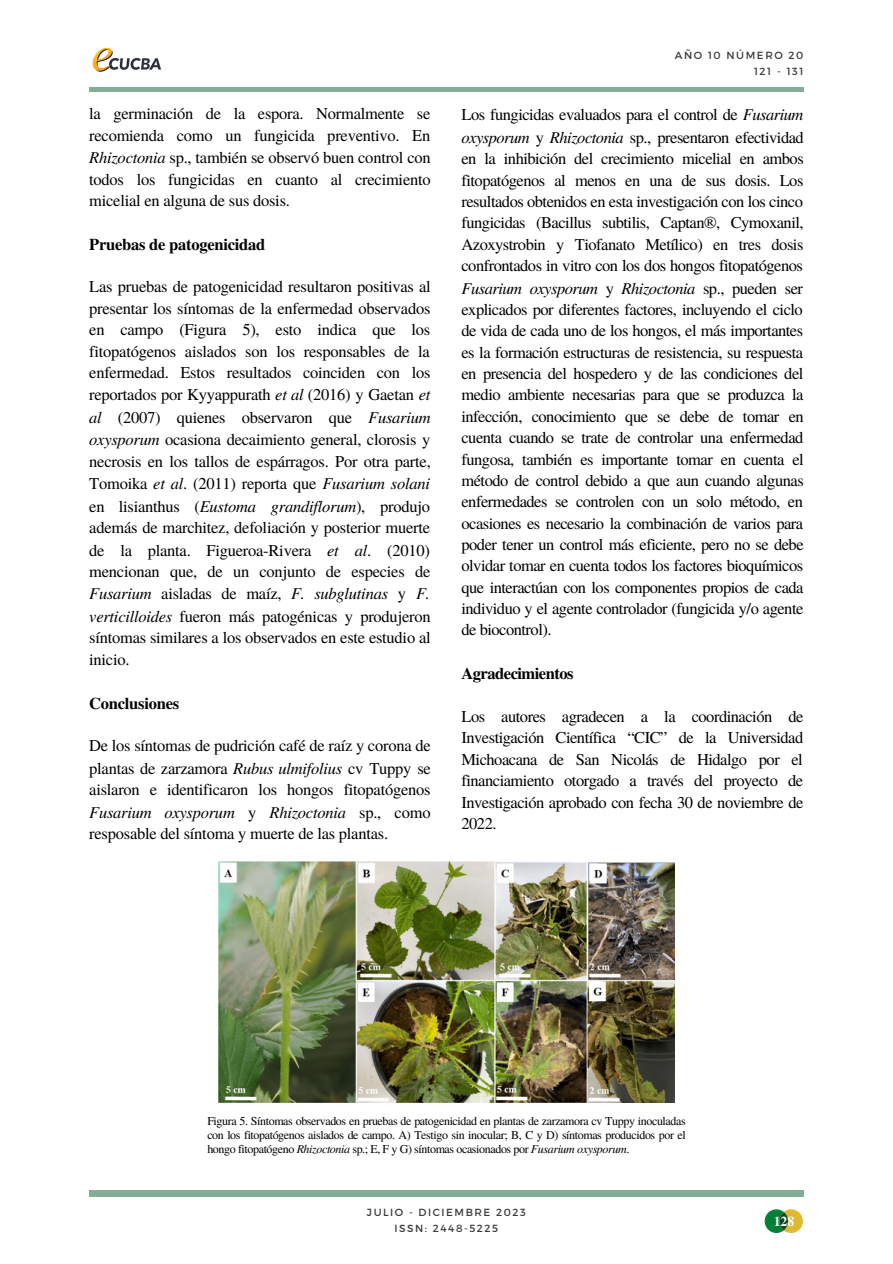
<style>
.page{position:relative;width:893px;height:1264px;background:#fff}
.page>*{position:absolute;margin:0;border:0;box-sizing:border-box;transform-origin:0 0}
.t1{font:16.5px/21.5px "Te X Gyre Termes";letter-spacing:-.015em;color:#000;text-align:justify}
.t2{font:700 16.5px "Te X Gyre Termes";letter-spacing:-.015em;color:#000}
.t3{font:700 13.8px "Te X Gyre Termes";color:#fefefe}
.t4{font:12px/14px "Te X Gyre Termes";letter-spacing:-.03em;color:#000;text-align:justify}
.t5{font:10.35px "Montserrat";letter-spacing:.15em;color:#3a3a3a}
.s1{font-style:italic}
</style>
<div class="page">
<hr style="left:89px;top:88px;width:714px;height:3px;background:#83ad96">
<div style="left:89px;top:1190px;width:714px;height:6px;background:#83ad96"></div>
<svg style="left:764px;top:1209px;width:38px;height:23px"></svg>
<img style="left:92px;top:47px;width:69px;height:25px">
<img style="left:219px;top:862px;width:455px;height:240px">
<p class="t1" style="left:89px;top:102px;width:343px">la germinación de la espora. Normalmente se recomienda como un fungicida preventivo. En <span class="s1">Rhizoctonia</span> sp., también se observó buen control con todos los fungicidas en cuanto al crecimiento micelial en alguna de sus dosis.</p>
<p class="t2" style="left:89px;top:231px;width:177px">Pruebas de patogenicidad</p>
<p class="t1" style="left:89px;top:275px;width:343px;line-height:21.9px">Las pruebas de patogenicidad resultaron positivas al presentar los síntomas de la enfermedad observados en campo (Figura 5), esto indica que los fitopatógenos aislados son los responsables de la enfermedad. Estos resultados coinciden con los reportados por Kyyappurath <span class="s1">et al</span> (2016) y Gaetan <span class="s1">et al</span> (2007) quienes observaron que <span class="s1">Fusarium oxysporum</span> ocasiona decaimiento general, clorosis y necrosis en los tallos de espárragos. Por otra parte, Tomoika <span class="s1">et al</span>. (2011) reporta que <span class="s1">Fusarium solani </span>en lisianthus (<span class="s1">Eustoma grandiflorum</span>), produjo además de marchitez, defoliación y posterior muerte de la planta. Figueroa-Rivera <span class="s1">et al</span>. (2010) mencionan que, de un conjunto de especies de <span class="s1">Fusarium</span> aisladas de maíz, <span class="s1">F. subglutinas</span> y <span class="s1">F. verticilloides</span> fueron más patogénicas y produjeron síntomas similares a los observados en este estudio al inicio.</p>
<p class="t2" style="left:89px;top:690px;width:91px">Conclusiones</p>
<p class="t1" style="left:89px;top:734px;width:343px;line-height:21.9px">De los síntomas de pudrición café de raíz y corona de plantas de zarzamora <span class="s1">Rubus ulmifolius</span> cv Tuppy se aislaron e identificaron los hongos fitopatógenos <span class="s1">Fusarium oxysporum</span> y <span class="s1">Rhizoctonia</span> sp., como resposable del síntoma y muerte de las plantas.</p>
<p class="t5" style="left:674px;top:48px;width:130px">AÑO 10 NÚMERO 20</p>
<p class="t5" style="left:754px;top:64px;width:51px">121 - 131</p>
<p class="t1" style="left:461px;top:103px;width:344px">Los fungicidas evaluados para el control de <span class="s1">Fusarium oxysporum</span> y <span class="s1">Rhizoctonia</span> sp., presentaron efectividad en la inhibición del crecimiento micelial en ambos fitopatógenos al menos en una de sus dosis. Los resultados obtenidos en esta investigación con los cinco fungicidas (Bacillus subtilis, Captan®, Cymoxanil, Azoxystrobin y Tiofanato Metílico) en tres dosis confrontados in vitro con los dos hongos fitopatógenos <span class="s1">Fusarium oxysporum</span> y <span class="s1">Rhizoctonia</span> sp., pueden ser explicados por diferentes factores, incluyendo el ciclo de vida de cada uno de los hongos, el más importantes es la formación estructuras de resistencia, su respuesta en presencia del hospedero y de las condiciones del medio ambiente necesarias para que se produzca la infección, conocimiento que se debe de tomar en cuenta cuando se trate de controlar una enfermedad fungosa, también es importante tomar en cuenta el método de control debido a que aun cuando algunas enfermedades se controlen con un solo método, en ocasiones es necesario la combinación de varios para poder tener un control más eficiente, pero no se debe olvidar tomar en cuenta todos los factores bioquímicos que interactúan con los componentes propios de cada individuo y el agente controlador (fungicida y/o agente de biocontrol).</p>
<p class="t2" style="left:461px;top:661px;width:114px">Agradecimientos</p>
<p class="t1" style="left:461px;top:705px;width:343px">Los autores agradecen a la coordinación de Investigación Científica “CIC” de la Universidad Michoacana de San Nicolás de Hidalgo por el financiamiento otorgado a través del proyecto de Investigación aprobado con fecha 30 de noviembre de 2022.</p>
<p class="t4" style="left:207px;top:1113px;width:480px">Figura 5. Síntomas observados en pruebas de patogenicidad en plantas de zarzamora cv Tuppy inoculadas con los fitopatógenos aislados de campo. A) Testigo sin inocular; B, C y D) síntomas producidos por el hongo fitopatógeno <span class="s1">Rhizoctonia</span> sp.; E, F y G) síntomas ocasionados por <span class="s1">Fusarium oxysporum</span>.</p>
<p class="t5" style="left:367px;top:1205px;width:160px">JULIO - DICIEMBRE 2023</p>
<p class="t5" style="left:394px;top:1221px;width:105px">ISSN: 2448-5225</p>
<p class="t3" style="left:773px;top:1210px;width:22px">128</p>
</div>
